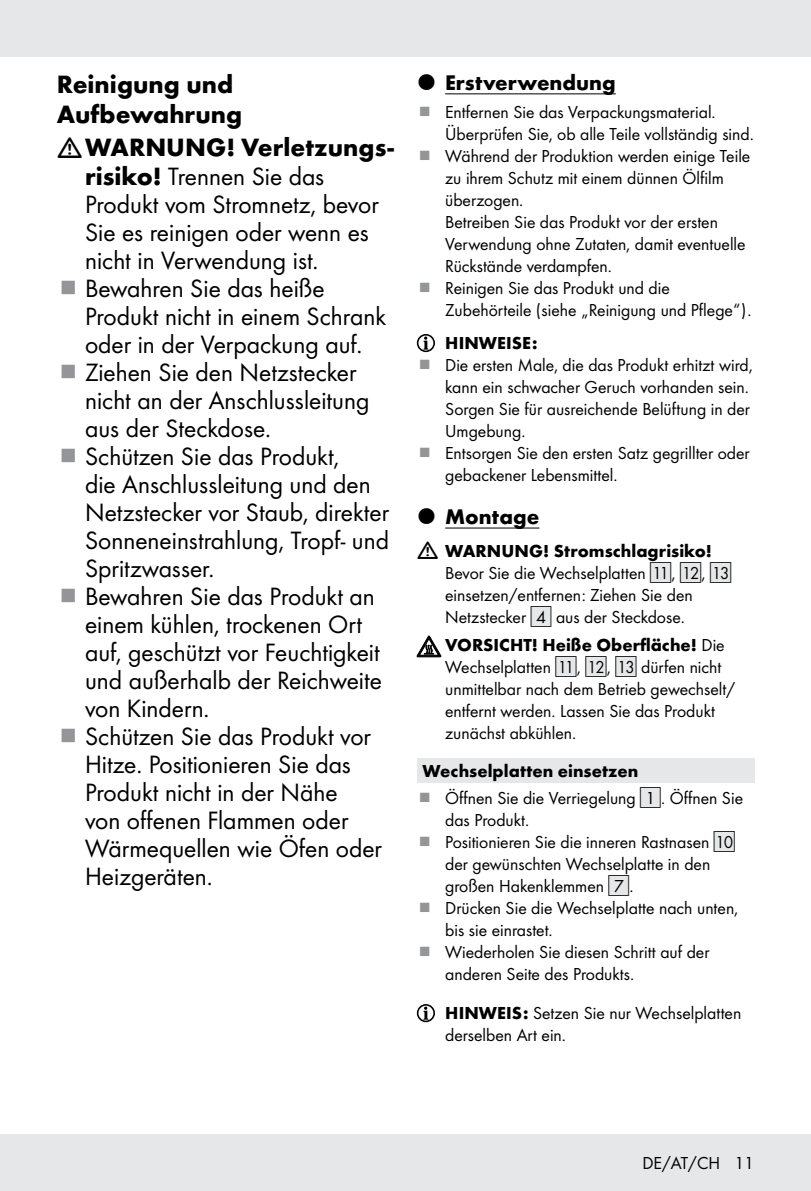
<style>
.page{position:relative;width:811px;height:1191px;background:#fff}
.page>*{position:absolute;margin:0;border:0;box-sizing:border-box;transform-origin:0 0}
.t1{font:26px/28px "Futura Boo";color:#000}
.t2{font:700 26px/30px "Futura";color:#000}
.t3{font:700 22px "Futura";color:#000}
.t4{font:18px/22px "Futura Boo";color:#000}
.t5{font:700 18px "Futura";color:#000}
.s1{font-family:"Futura";font-weight:700}
.s2{font-family:"IMP Lidl Num Box";font-size:15.8px;color:#e6e7e8}
.s3{font-family:"IMP Lidl Num Box";font-size:15.8px}
.s4{font-family:"Futura Boo";font-weight:400}
</style>
<div class="page">
<div style="left:0;top:1134px;width:811px;height:57px;background:#e6e7e8"></div>
<div style="left:0;top:0;width:811px;height:57px;background:#e6e7e8"></div>
<hr style="left:445px;top:93px;width:171px;height:1px;background:#000">
<hr style="left:445px;top:527px;width:94px;height:1px;background:#000">
<svg style="left:417px;top:335px;width:17px;height:16px"></svg>
<div style="left:417px;top:334px;width:18px;height:18px;border:2px solid #000;border-radius:50%"></div>
<svg style="left:423px;top:336px;width:5px;height:14px"></svg>
<svg style="left:417px;top:635px;width:24px;height:23px"></svg>
<div style="left:417px;top:758px;width:337px;height:25px;background:#e6e7e8"></div>
<svg style="left:417px;top:1004px;width:17px;height:17px"></svg>
<div style="left:417px;top:1004px;width:18px;height:18px;border:2px solid #000;border-radius:50%"></div>
<svg style="left:423px;top:1006px;width:5px;height:13px"></svg>
<h1 class="t2" style="left:57px;top:67px;width:187px">Reinigung und<br>Aufbewahrung</h1>
<h1 class="t2" style="left:85px;top:131px;width:310px">WARNUNG! Verletzungs-</h1>
<p class="t1" style="left:85px;top:160px;width:305px"><span class="s1">risiko!</span> Trennen Sie das<br>Produkt vom Stromnetz, bevor<br>Sie es reinigen oder wenn es nicht in Verwendung ist.<br>Bewahren Sie das heiße<br>Produkt nicht in einem Schrank oder in der Verpackung auf.<br>Ziehen Sie den Netzstecker nicht an der Anschlussleitung aus der Steckdose.<br>Schützen Sie das Produkt,<br>die Anschlussleitung und den<br>Netzstecker vor Staub, direkter<br>Sonneneinstrahlung, Tropf- und<br>Spritzwasser.<br>Bewahren Sie das Produkt an einem kühlen, trockenen Ort auf, geschützt vor Feuchtigkeit und außerhalb der Reichweite von Kindern.<br>Schützen Sie das Produkt vor<br>Hitze. Positionieren Sie das<br>Produkt nicht in der Nähe<br>von offenen Flammen oder<br>Wärmequellen wie Öfen oder<br>Heizgeräten.</p>
<p class="t3" style="left:445px;top:66px;width:172px">Erstverwendung</p>
<p class="t4" style="left:445px;top:100px;width:308px">Entfernen Sie das Verpackungsmaterial.<br>Überprüfen Sie, ob alle Teile vollständig sind.<br>Während der Produktion werden einige Teile zu ihrem Schutz mit einem dünnen Ölfilm überzogen.<br>Betreiben Sie das Produkt vor der ersten Verwendung ohne Zutaten, damit eventuelle Rückstände verdampfen.<br>Reinigen Sie das Produkt und die Zubehörteile (siehe „Reinigung und Pflege“).</p>
<p class="t5" style="left:445px;top:330px;width:94px">HINWEISE:</p>
<p class="t4" style="left:445px;top:353px;width:309px">Die ersten Male, die das Produkt erhitzt wird, kann ein schwacher Geruch vorhanden sein.<br>Sorgen Sie für ausreichende Belüftung in der Umgebung.<br>Entsorgen Sie den ersten Satz gegrillter oder gebackener Lebensmittel.</p>
<p class="t3" style="left:445px;top:500px;width:96px">Montage</p>
<p class="t5" style="left:445px;top:538px;width:268px">WARNUNG! Stromschlagrisiko!</p>
<p class="t4" style="left:445px;top:561px;width:288px">Bevor Sie die Wechselplatten <span class="s2">[</span><span class="s3">11]</span>, <span class="s2">[</span><span class="s3">12]</span>, <span class="s2">[</span><span class="s3">13] </span>einsetzen/entfernen: Ziehen Sie den<br>Netzstecker <span class="s2">[</span><span class="s3">4]</span> aus der Steckdose.</p>
<p class="t5" style="left:445px;top:632px;width:281px">VORSICHT! Heiße Oberfläche! <span class="s4">Die</span></p>
<p class="t4" style="left:445px;top:655px;width:291px">Wechselplatten <span class="s2">[</span><span class="s3">11]</span>, <span class="s2">[</span><span class="s3">12]</span>, <span class="s2">[</span><span class="s3">13]</span> dürfen nicht unmittelbar nach dem Betrieb gewechselt/ entfernt werden. Lassen Sie das Produkt zunächst abkühlen.</p>
<p class="t5" style="left:422px;top:758px;width:217px">Wechselplatten einsetzen</p>
<p class="t4" style="left:445px;top:785px;width:299px">Öffnen Sie die Verriegelung <span class="s2">[</span><span class="s3">1]</span>. Öffnen Sie das Produkt.<br>Positionieren Sie die inneren Rastnasen <span class="s2">[</span><span class="s3">10] </span>der gewünschten Wechselplatte in den großen Hakenklemmen <span class="s2">[</span><span class="s3">7]</span>.<br>Drücken Sie die Wechselplatte nach unten, bis sie einrastet.<br>Wiederholen Sie diesen Schritt auf der anderen Seite des Produkts.</p>
<p class="t4" style="left:445px;top:1001px;width:298px"><span class="s1">HINWEIS:</span> Setzen Sie nur Wechselplatten derselben Art ein.</p>
<p class="t4" style="left:642px;top:1151px;width:113px">DE/AT/CH 11</p>
</div>
